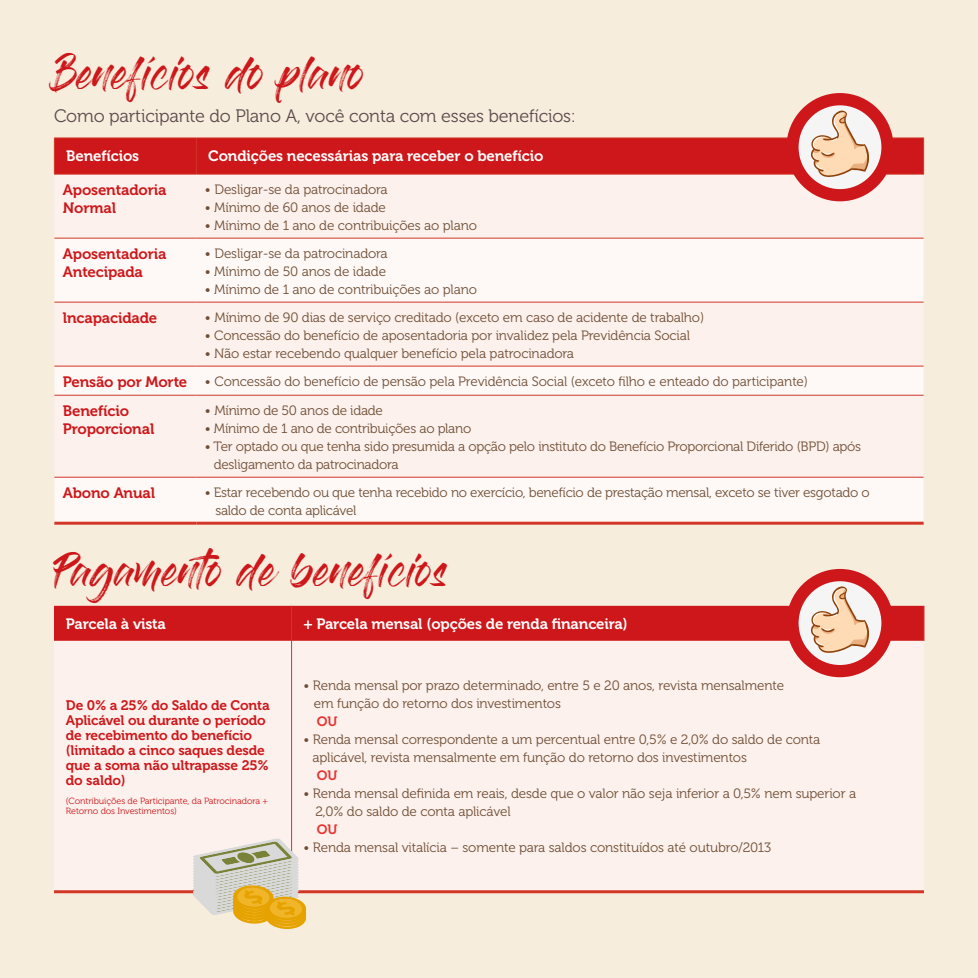
<style>
.page{position:relative;width:978px;height:978px;background:#f7eddc}
.page>*{position:absolute;margin:0;border:0;box-sizing:border-box;transform-origin:0 0}
.t1{font:33px "Gloss And Bloom";color:#cd171a}
.t2{font:18px "Museo 300";letter-spacing:-.01em;color:#5c4a4d}
.t3{font:15px "Museo 700";letter-spacing:-.01em;color:#fff}
.t4{font:15px/18px "Museo 700";letter-spacing:-.01em;color:#cd171a}
.t5{font:13.8px/15px "Museo 700";letter-spacing:-.01em;color:#cd171a}
.t6{font:13.5px/18px "Museo 300";letter-spacing:-.01em;color:#704e34}
.t7{font:13.5px "Museo 700";color:#e73431}
.t8{font:9px/10.5px "Museo 300";letter-spacing:-.01em;color:#cd171a}
.s1{font-style:inherit}
.s2{font-family:"Museo 700";font-size:15px;color:#cd171a}
</style>
<div class="page">
<div style="left:54px;top:177px;width:870px;height:61px;background:#fcf1ed"></div>
<svg style="left:54px;top:239px;width:870px;height:283px;fill:#fcf1ed"></svg>
<hr style="left:54px;top:238px;width:142px;height:1px;background:#d23627">
<hr style="left:196px;top:238px;width:728px;height:1px;background:#d23627">
<hr style="left:54px;top:302px;width:142px;height:1px;background:#d23627">
<hr style="left:196px;top:302px;width:728px;height:1px;background:#d23627">
<hr style="left:54px;top:366px;width:142px;height:1px;background:#d23627">
<hr style="left:196px;top:366px;width:728px;height:1px;background:#d23627">
<hr style="left:54px;top:395px;width:142px;height:1px;background:#d23627">
<hr style="left:196px;top:395px;width:728px;height:1px;background:#d23627">
<hr style="left:54px;top:522px;width:142px;height:3px;background:#d23627">
<hr style="left:196px;top:522px;width:728px;height:3px;background:#d23627">
<hr style="left:54px;top:477px;width:142px;height:1px;background:#d23627">
<hr style="left:196px;top:477px;width:728px;height:1px;background:#d23627">
<div style="left:786px;top:93px;width:107px;height:108px;background:#cd171a;border-radius:50%"></div>
<div style="left:799px;top:105px;width:82px;height:84px;background:#f5f5f5;border-radius:50%"></div>
<svg style="left:54px;top:110px;width:870px;height:67px"></svg>
<div style="left:54px;top:653px;width:870px;height:237px;background:#fcf1ed"></div>
<hr style="left:924px;top:606px;width:1px;height:35px;background:#d23627">
<hr style="left:54px;top:890px;width:238px;height:3px;background:#d23627">
<hr style="left:292px;top:890px;width:632px;height:3px;background:#d23627">
<hr style="left:291px;top:641px;width:1px;height:249px;background:#d23627">
<svg style="left:192px;top:838px;width:117px;height:91px"></svg>
<div style="left:786px;top:569px;width:107px;height:108px;background:#cd171a;border-radius:50%"></div>
<div style="left:799px;top:581px;width:82px;height:84px;background:#f5f5f5;border-radius:50%"></div>
<svg style="left:54px;top:586px;width:870px;height:67px"></svg>
<h1 class="t1" style="left:54px;top:59px;width:311px">Benefícios do plano</h1>
<h2 class="t2" style="left:54px;top:107px;width:524px">Como participante do Plano A, você conta com esses benefícios:</h2>
<p class="t3" style="left:66px;top:148px;width:75px">Benefícios</p>
<p class="t3" style="left:208px;top:148px;width:337px">Condições necessárias para receber o benefício</p>
<p class="t4" style="left:63px;top:181px;width:105px">Aposentadoria<br>Normal</p>
<p class="t6" style="left:205px;top:180px;width:184px"><span class="s1">•</span> Desligar-se da patrocinadora</p>
<p class="t6" style="left:205px;top:198px;width:183px">• Mínimo de 60 anos de idade</p>
<p class="t6" style="left:205px;top:216px;width:274px">• Mínimo de 1 ano de contribuições ao plano</p>
<p class="t4" style="left:63px;top:245px;width:105px">Aposentadoria<br>Antecipada</p>
<p class="t6" style="left:205px;top:244px;width:184px"><span class="s1">•</span> Desligar-se da patrocinadora</p>
<p class="t6" style="left:205px;top:262px;width:183px">• Mínimo de 50 anos de idade</p>
<p class="t6" style="left:205px;top:280px;width:274px">• Mínimo de 1 ano de contribuições ao plano</p>
<p class="t4" style="left:63px;top:309px;width:96px">lncapacidade</p>
<p class="t6" style="left:205px;top:308px;width:501px"><span class="s1">•</span> Mínimo de 90 dias de serviço creditado (exceto em caso de acidente de trabalho)</p>
<p class="t6" style="left:205px;top:326px;width:487px">• Concessão do benefício de aposentadoria por invalidez pela Previdência Social</p>
<p class="t6" style="left:63px;top:339px;width:747px;line-height:28px;text-indent:142px">• Não estar recebendo qualquer benefício pela patrocinadora<br><span class="s2">Pensão por Morte</span> <span class="s1">•</span> Concessão do benefício de pensão pela Previdência Social (exceto filho e enteado do participante)</p>
<p class="t4" style="left:63px;top:402px;width:93px">Benefício<br>Proporcional</p>
<p class="t6" style="left:205px;top:401px;width:180px"><span class="s1">•</span> Mínimo de 50 anos de idade</p>
<p class="t6" style="left:205px;top:419px;width:268px">• Mínimo de 1 ano de contribuições ao plano</p>
<p class="t6" style="left:214px;top:437px;width:649px;text-indent:-9px">• Ter optado ou que tenha sido presumida a opção pelo instituto do Benefício Proporcional Diferido (BPD) após desligamento da patrocinadora</p>
<p class="t4" style="left:63px;top:484px;width:94px">Abono Anual</p>
<p class="t6" style="left:215px;top:483px;width:656px;text-indent:-11px">• Estar recebendo ou que tenha recebido no exercício, benefício de prestação mensal, exceto se tiver esgotado o saldo de conta aplicável</p>
<h1 class="t1" style="left:54px;top:555px;width:395px">Pagamento de benefícios</h1>
<p class="t3" style="left:66px;top:615px;width:102px">Parcela à vista</p>
<p class="t3" style="left:303px;top:615px;width:326px">+ Parcela mensal (opções de renda financeira)</p>
<p class="t5" style="left:66px;top:698px;width:205px">De 0% a 25% do Saldo de Conta<br>Aplicável ou durante o período de recebimento do benefício (limitado a cinco saques desde que a soma não ultrapasse 25% do saldo)</p>
<p class="t8" style="left:66px;top:796px;width:203px">(Contribuições de Participante, da Patrocinadora +<br>Retorno dos Investimentos)</p>
<p class="t6" style="left:314px;top:677px;width:472px;text-indent:-11px">• Renda mensal por prazo determinado, entre 5 e 20 anos, revista mensalmente em função do retorno dos investimentos</p>
<p class="t7" style="left:317px;top:714px;width:22px">OU</p>
<p class="t6" style="left:312px;top:731px;width:509px;text-indent:-9px">• Renda mensal correspondente a um percentual entre 0,5% e 2,0% do saldo de conta aplicável, revista mensalmente em função do retorno dos investimentos</p>
<p class="t7" style="left:317px;top:768px;width:22px">OU</p>
<p class="t6" style="left:315px;top:785px;width:542px;text-indent:-12px">• Renda mensal definida em reais, desde que o valor não seja inferior a 0,5% nem superior a<br>2,0% do saldo de conta aplicável</p>
<p class="t7" style="left:317px;top:822px;width:22px">OU</p>
<p class="t6" style="left:303px;top:839px;width:469px">• Renda mensal vitalícia – somente para saldos constituídos até outubro/2013</p>
</div>
